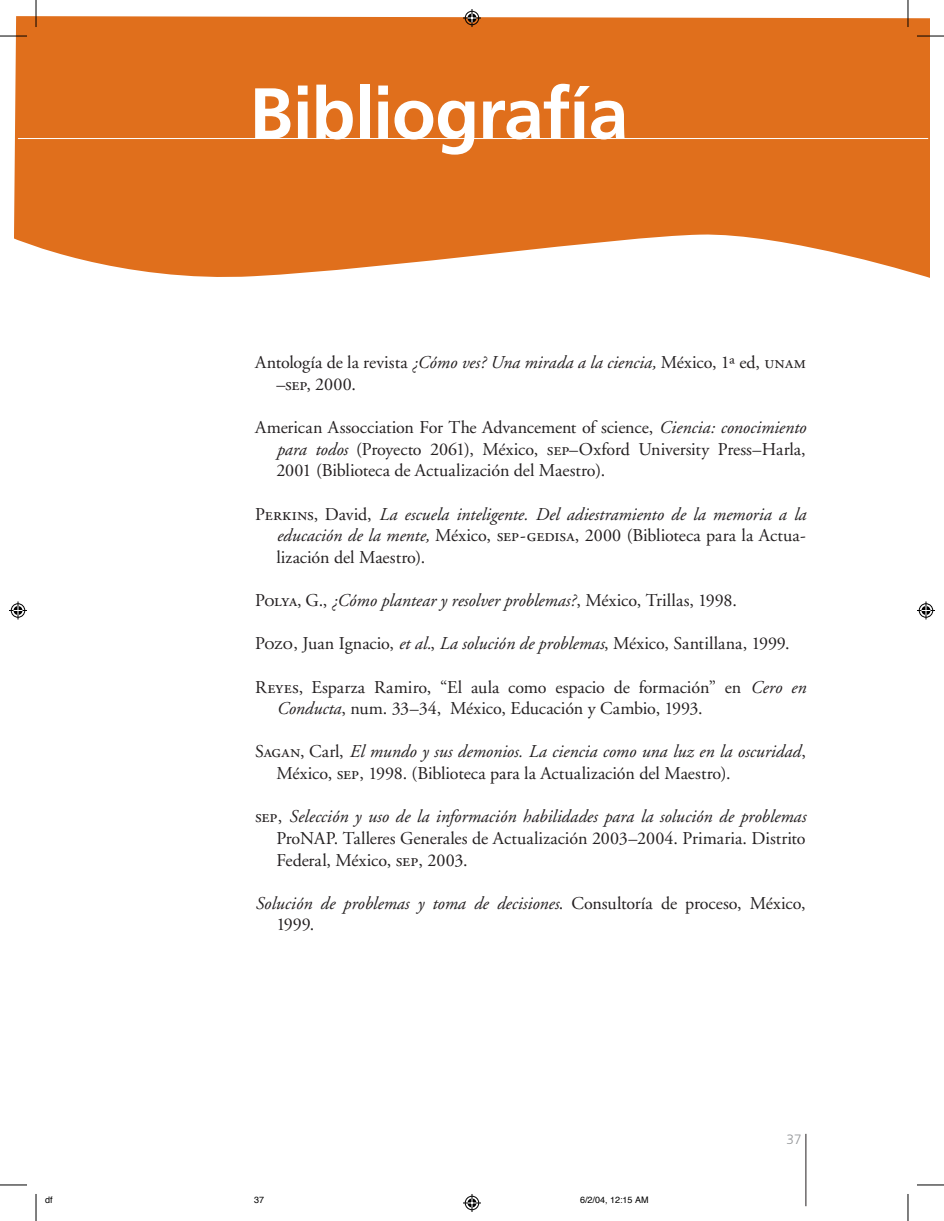
<style>
.page{position:relative;width:944px;height:1221px;background:#fff}
.page>*{position:absolute;margin:0;border:0;box-sizing:border-box;transform-origin:0 0}
.cabeza1{font:700 72px "Frutiger";letter-spacing:-.015em;color:#fff}
.balazo_2_col{font:18px/21.6px "Adobe Garamond";color:#231f20}
.balazo_2_col-2{font:italic 18px/21.6px "Adobe Garamond";color:#231f20;text-align:justify}
.t1{font:300 13.5px "Frutiger";color:#939598}
.t2{font:9px "Helvetica";color:#000}
.s1{font-style:italic}
.s2{font-family:"Adobe Garamond Regular SC"}
.s3{font-family:"Adobe Garamond Regular SC";font-style:normal}
.s4{font-style:normal}
</style>
<div class="page">
<svg style="left:15px;top:16px;width:914px;height:262px;background:#e27b2f"></svg>
<hr style="left:805px;top:1133px;width:1px;height:72px;background:#231f20">
<hr style="left:18px;top:138px;width:910px;height:1px;background:#fff">
<svg style="left:36px;top:0;width:1px;height:27px"></svg>
<svg style="left:0;top:36px;width:27px;height:1px"></svg>
<svg style="left:907px;top:0;width:1px;height:27px"></svg>
<svg style="left:917px;top:36px;width:27px;height:1px"></svg>
<svg style="left:36px;top:1194px;width:1px;height:26px"></svg>
<svg style="left:0;top:1184px;width:27px;height:1px"></svg>
<svg style="left:907px;top:1194px;width:1px;height:26px"></svg>
<svg style="left:917px;top:1184px;width:27px;height:1px"></svg>
<svg style="left:463px;top:9px;width:18px;height:18px"></svg>
<svg style="left:463px;top:1194px;width:18px;height:17px"></svg>
<svg style="left:9px;top:601px;width:18px;height:18px"></svg>
<svg style="left:917px;top:601px;width:18px;height:18px"></svg>
<p class="cabeza1" style="left:249px;top:71px;width:381px">Bibliografía</p>
<p class="balazo_2_col" style="left:276px;top:352px;width:531px;text-indent:-21px">Antología de la revista <span class="s1">¿Cómo ves? Una mirada a la ciencia,</span> México, 1ª ed, <span class="s2">unam </span>–<span class="s2">sep,</span> 2000.</p>
<p class="balazo_2_col" style="left:276px;top:417px;width:531px;text-align:justify;text-indent:-21px">American Assocciation For The Advancement of science, <span class="s1">Ciencia: conocimiento para todos</span> (Proyecto 2061), México, <span class="s2">sep</span>–Oxford University Press–Harla, 2001 (Biblioteca de Actualización del Maestro).</p>
<p class="balazo_2_col-2" style="left:276px;top:503px;width:531px;text-indent:-21px"><span class="s3">Perkins,</span> <span class="s4">David,</span> La escuela inteligente. Del adiestramiento de la memoria a la educación de la mente, <span class="s4">México,</span> <span class="s3">sep-gedisa</span><span class="s4">, 2000 (Biblioteca para la Actua&shy;lización del Maestro).</span></p>
<p class="balazo_2_col-2" style="left:255px;top:590px;width:483px"><span class="s3">Polya,</span> <span class="s4">G.,</span> ¿Cómo plantear y resolver problemas?<span class="s4">, México, Trillas, 1998.</span></p>
<p class="balazo_2_col" style="left:255px;top:633px;width:536px"><span class="s2">Pozo</span>, Juan Ignacio, <span class="s1">et al.</span>, <span class="s1">La solución de problemas</span>, México, Santillana, 1999.</p>
<p class="balazo_2_col" style="left:276px;top:676px;width:531px;text-indent:-21px"><span class="s2">Reyes,</span> Esparza Ramiro, “El aula como espacio de formación” en <span class="s1">Cero en<br>Conducta</span>, num. 33–34, México, Educación y Cambio<span class="s2">,</span> 1993.</p>
<p class="balazo_2_col" style="left:276px;top:741px;width:531px;text-indent:-21px"><span class="s2">Sagan,</span> Carl, <span class="s1">El mundo y sus demonios. La ciencia como una luz en la oscuridad</span>,<br>México, <span class="s2">sep</span>, 1998. (Biblioteca para la Actualización del Maestro).</p>
<p class="balazo_2_col" style="left:276px;top:806px;width:531px;text-align:justify;text-indent:-21px"><span class="s2">sep</span>, <span class="s1">Selección y uso de la información habilidades para la solución de problemas </span>ProNAP. Talleres Generales de Actualización 2003–2004. Primaria. Distrito Federal, México, <span class="s2">sep</span>, 2003.</p>
<p class="balazo_2_col-2" style="left:276px;top:892px;width:531px;text-indent:-21px">Solución de problemas y toma de decisiones<span class="s4">. Consultoría de proceso, México,<br>1999.</span></p>
<p class="t2" style="left:45px;top:1193px;width:9px">df</p>
<p class="t2" style="left:254px;top:1193px;width:12px">37</p>
<p class="t2" style="left:580px;top:1193px;width:70px">6/2/04, 12:15 AM</p>
<p class="t1" style="left:786px;top:1131px;width:17px">37</p>
</div>
